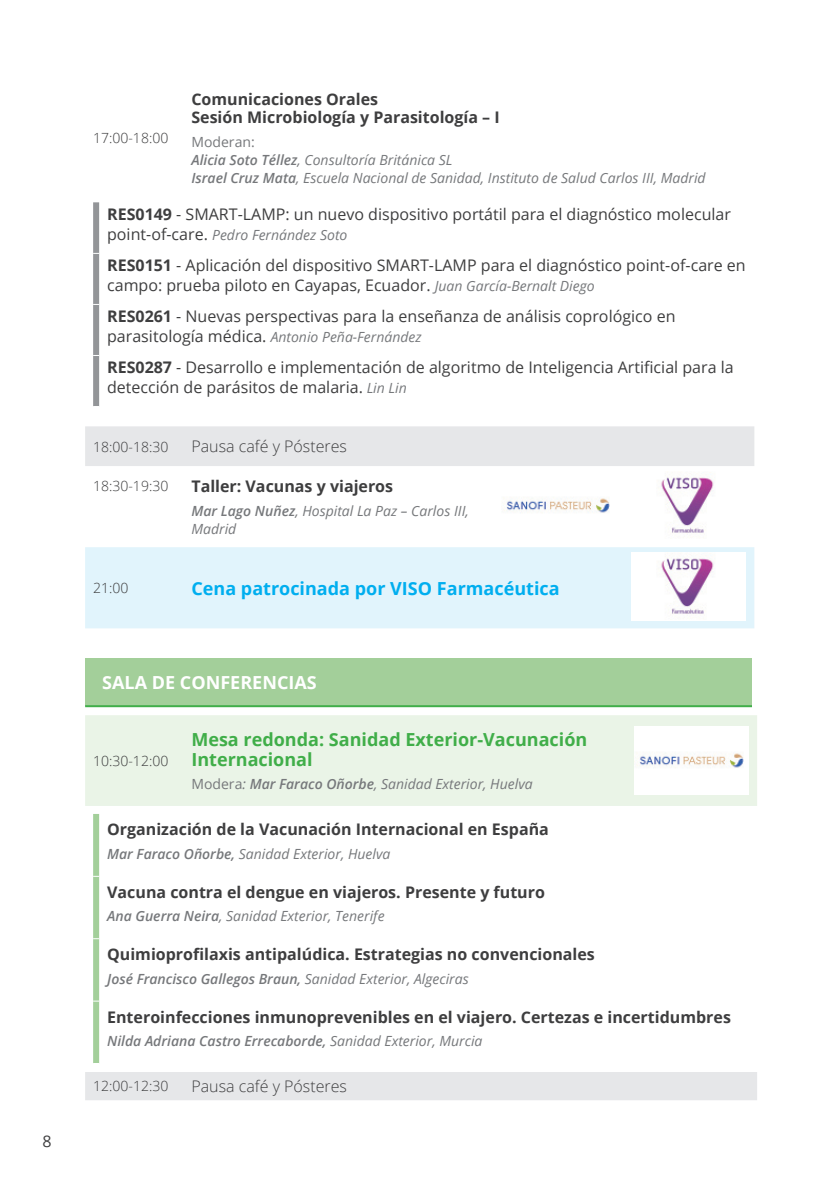
<style>
.page{position:relative;width:840px;height:1191px;background:#fff}
.page>*{position:absolute;margin:0;border:0;box-sizing:border-box;transform-origin:0 0}
.espacio_vocales{font:700 18px/20px "Open Sans";color:#40ae49}
.t1{font:700 18px "Open Sans";color:#00aeef}
.t2{font:700 18px "Open Sans";color:#fff}
.t3{font:16px/20px "Open Sans";color:#3e3e3f}
.espacio_vocales-2{font:700 16px "Open Sans";color:#3e3e3f}
.t4{font:300 16px "Open Sans";color:#3e3e3f}
.t5{font:italic 14px/18px "Open Sans";color:#76787b}
.t6{font:italic 600 14px "Open Sans";color:#76787b}
.t7{font:300 14px "Open Sans";color:#3e3e3f}
.t8{font:14px "Open Sans";color:#76787b}
.s1{font-weight:600}
.s2{font-weight:700}
.s3{font-style:normal;font-size:16px;color:#3e3e3f}
.s4{font-style:italic;font-size:14px;color:#76787b}
.s5{font-style:normal}
.s6{font-weight:400}
</style>
<div class="page">
<div style="left:85px;top:426px;width:669px;height:40px;background:#e6e7e9"></div>
<div style="left:85px;top:547px;width:669px;height:81px;background:#e1f4fc"></div>
<svg style="left:93px;top:202px;width:6px;height:204px"></svg>
<img style="left:501px;top:498px;width:109px;height:15px">
<img style="left:661px;top:474px;width:53px;height:59px">
<img style="left:631px;top:553px;width:114px;height:67px">
<div style="left:85px;top:658px;width:666px;height:48px;background:#a3cf9a"></div>
<hr style="left:85px;top:705px;width:666px;height:2px;background:#40ae49">
<div style="left:85px;top:715px;width:671px;height:91px;background:#eaf4e7"></div>
<div style="left:85px;top:1072px;width:671px;height:28px;background:#e6e7e9"></div>
<img style="left:634px;top:727px;width:113px;height:67px">
<svg style="left:93px;top:814px;width:6px;height:249px"></svg>
<p class="t3" style="left:43px;top:1130px;width:11px">8</p>
<p class="espacio_vocales-2" style="left:191px;top:88px;width:188px">Comunicaciones Orales</p>
<p class="espacio_vocales-2" style="left:191px;top:106px;width:310px">Sesión Microbiología y Parasitología – I</p>
<p class="t8" style="left:191px;top:132px;width:65px">Moderan:</p>
<p class="t5" style="left:191px;top:150px;width:262px"><span class="s1">Alicia Soto Téllez</span>, Consultoría Británica SL</p>
<p class="t5" style="left:191px;top:168px;width:515px"><span class="s1">Israel Cruz Mata</span>, Escuela Nacional de Sanidad, Instituto de Salud Carlos III, Madrid</p>
<p class="t3" style="left:107px;top:204px;width:625px"><span class="s2">RES0149</span> - SMART-LAMP: un nuevo dispositivo portátil para el diagnóstico molecular</p>
<p class="t5" style="left:107px;top:225px;width:241px"><span class="s3">point-of-care.</span> Pedro Fernández Soto</p>
<p class="t3" style="left:107px;top:255px;width:639px"><span class="s2">RES0151</span> - Aplicación del dispositivo SMART-LAMP para el diagnóstico point-of-care en campo: prueba piloto en Cayapas, Ecuador. <span class="s4">Juan García-Bernalt Diego</span></p>
<p class="t3" style="left:107px;top:306px;width:569px"><span class="s2">RES0261</span> - Nuevas perspectivas para la enseñanza de análisis coprológico en</p>
<p class="t5" style="left:107px;top:327px;width:316px"><span class="s3">parasitología médica.</span> Antonio Peña-Fernández</p>
<p class="t3" style="left:107px;top:357px;width:627px"><span class="s2">RES0287</span> - Desarrollo e implementación de algoritmo de Inteligencia Artificial para la detección de parásitos de malaria. <span class="s4">Lin Lin</span></p>
<p class="t7" style="left:93px;top:129px;width:77px">17:00-18:00</p>
<p class="t7" style="left:93px;top:437px;width:77px">18:00-18:30</p>
<p class="t4" style="left:191px;top:435px;width:157px">Pausa café y Pósteres</p>
<p class="t7" style="left:93px;top:476px;width:77px">18:30-19:30</p>
<p class="espacio_vocales-2" style="left:191px;top:475px;width:203px">Taller: Vacunas y viajeros</p>
<p class="t5" style="left:191px;top:501px;width:279px"><span class="s1">Mar Lago Nuñez</span>, Hospital La Paz – Carlos III,<br>Madrid</p>
<p class="t7" style="left:93px;top:578px;width:37px">21:00</p>
<p class="t1" style="left:191px;top:575px;width:369px">Cena patrocinada por VISO Farmacéutica</p>
<p class="t2" style="left:102px;top:670px;width:216px">SALA DE CONFERENCIAS</p>
<p class="espacio_vocales" style="left:191px;top:728px;width:397px">Mesa redonda: Sanidad Exterior-Vacunación<br>Internacional</p>
<p class="t5" style="left:191px;top:775px;width:342px"><span class="s5">Modera</span>: <span class="s1">Mar Faraco Oñorbe</span>, Sanidad Exterior, Huelva</p>
<p class="espacio_vocales-2" style="left:107px;top:818px;width:443px">Organización de la Vacunación Internacional en España</p>
<p class="t5" style="left:107px;top:844px;width:285px"><span class="s1">Mar Faraco Oñorbe,</span> Sanidad Exterior, Huelva</p>
<p class="espacio_vocales-2" style="left:107px;top:880px;width:439px">Vacuna contra el dengue en viajeros. Presente y futuro</p>
<p class="t5" style="left:107px;top:907px;width:279px"><span class="s1">Ana Guerra Neira</span>, Sanidad Exterior, Tenerife</p>
<p class="espacio_vocales-2" style="left:107px;top:943px;width:489px">Quimioprofilaxis antipalúdica. Estrategias no convencionales</p>
<p class="t6" style="left:107px;top:969px;width:363px">José Francisco Gallegos Braun, <span class="s6">Sanidad Exterior, Algeciras</span></p>
<p class="espacio_vocales-2" style="left:107px;top:1005px;width:625px">Enteroinfecciones inmunoprevenibles en el viajero. Certezas e incertidumbres</p>
<p class="t6" style="left:107px;top:1031px;width:376px">Nilda Adriana Castro Errecaborde, <span class="s6">Sanidad Exterior, Murcia</span></p>
<p class="t7" style="left:93px;top:1076px;width:77px">12:00-12:30</p>
<p class="t4" style="left:191px;top:1075px;width:157px">Pausa café y Pósteres</p>
<p class="t7" style="left:93px;top:751px;width:77px">10:30-12:00</p>
</div>
